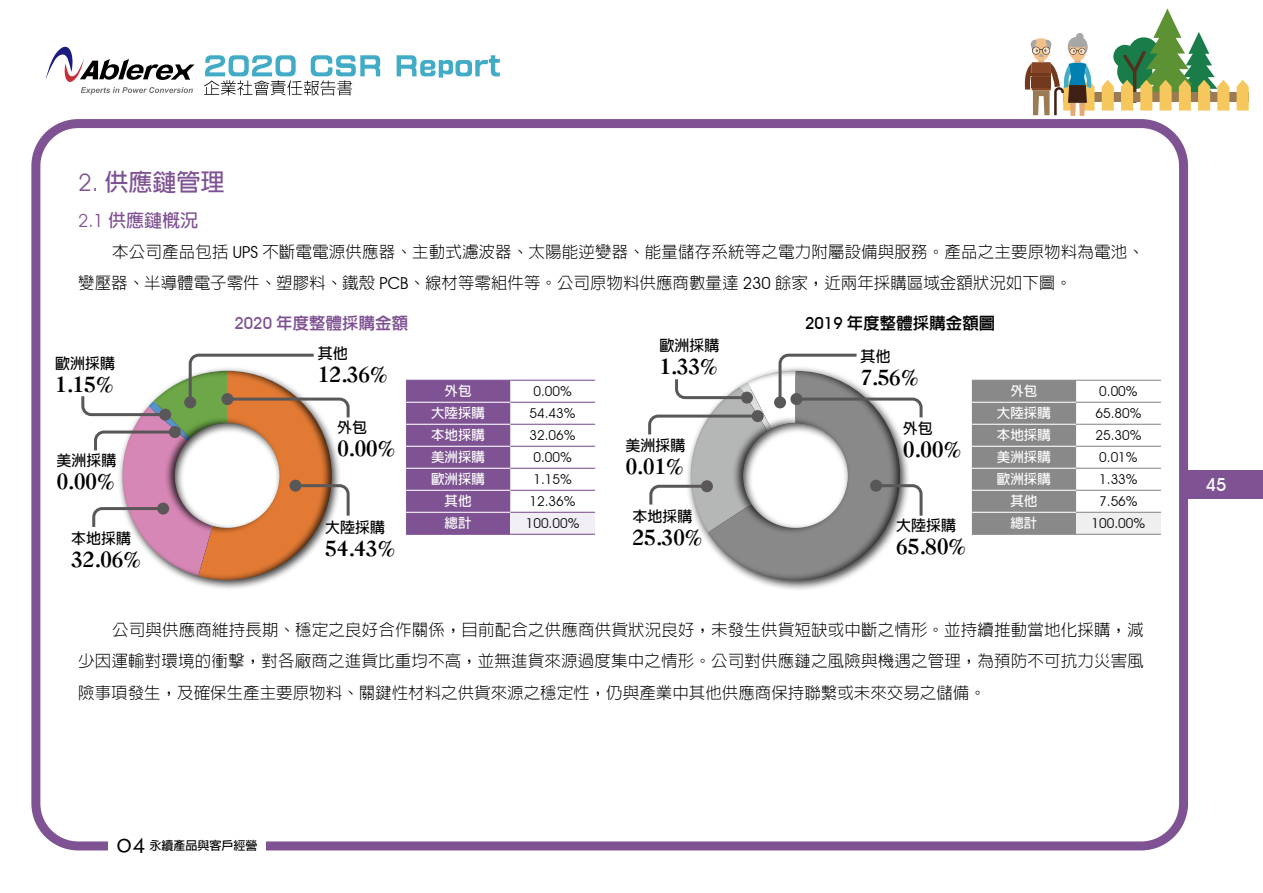
<style>
.page{position:relative;width:1263px;height:893px;background:#fff}
.page>*{position:absolute;margin:0;border:0;box-sizing:border-box;transform-origin:0 0}
.t1{font:700 24px "AR Hei B5";color:#7e5293}
.t2{font:700 21px "Caslon";color:#000}
.t3{font:700 18px "AR Hei B5";color:#7e5293}
.t4{font:500 18px "Avant Garde IT Cby BT";color:#fff}
.t5{font:300 16.5px/31.5px "AR Hei B5";color:#000}
.t6{font:16.5px "AR Hei B5 Std EB";color:#000}
.t7{font:16.5px "AR Hei B5 Std EB";color:#7e5293}
.t8{font:700 15px "AR Hei B5";color:#000}
.t9{font:13.5px "Avant Garde IT Cby BT";color:#000}
.t10{font:700 13.5px "AR Hei B5";color:#fff}
.t11{font:700 12px "AR Hei B5";color:#000}
.s1{font-family:"Avant Garde IT Cby BT";font-weight:400}
.s2{font-family:"Avant Garde IT Cby BT";font-weight:500}
.s3{font-family:"Lithos Pro";font-weight:400;font-size:21px}
</style>
<div class="page">
<div style="left:31px;top:119px;width:1157px;height:731px;border:9px solid #7e5293;border-radius:43px"></div>
<div style="left:1183px;top:470px;width:80px;height:28px;background:#7e5293"></div>
<div style="left:108px;top:835px;width:158px;height:21px;background:#fff"></div>
<div style="left:117px;top:366px;width:225px;height:225px;background:#000;opacity:.75"></div>
<svg style="left:81px;top:353px;width:269px;height:227px"></svg>
<div style="left:184px;top:396px;width:12px;height:12px;background:#595757;border-radius:50%"></div>
<div style="left:406px;top:381px;width:104px;height:153px;background:#7e5293"></div>
<div style="left:510px;top:512px;width:85px;height:22px;background:#f1eef5"></div>
<hr style="left:406px;top:380px;width:104px;height:1px;background:#7e5293">
<hr style="left:510px;top:380px;width:85px;height:1px;background:#7e5293">
<hr style="left:510px;top:402px;width:85px;height:1px;background:#7e5293">
<hr style="left:510px;top:424px;width:85px;height:1px;background:#7e5293">
<hr style="left:510px;top:446px;width:85px;height:1px;background:#7e5293">
<hr style="left:510px;top:468px;width:85px;height:1px;background:#7e5293">
<hr style="left:510px;top:490px;width:85px;height:1px;background:#7e5293">
<hr style="left:510px;top:512px;width:85px;height:1px;background:#7e5293">
<hr style="left:406px;top:534px;width:104px;height:1px;background:#7e5293">
<hr style="left:510px;top:534px;width:85px;height:1px;background:#7e5293">
<hr style="left:406px;top:402px;width:104px;height:1px;background:#fff">
<hr style="left:406px;top:424px;width:104px;height:1px;background:#fff">
<hr style="left:406px;top:446px;width:104px;height:1px;background:#fff">
<hr style="left:406px;top:468px;width:104px;height:1px;background:#fff">
<hr style="left:406px;top:490px;width:104px;height:1px;background:#fff">
<hr style="left:406px;top:512px;width:104px;height:1px;background:#fff">
<div style="left:972px;top:381px;width:104px;height:153px;background:#898989"></div>
<div style="left:1076px;top:512px;width:85px;height:22px;background:#efefef"></div>
<hr style="left:972px;top:402px;width:104px;height:1px;background:#fff">
<hr style="left:972px;top:424px;width:104px;height:1px;background:#fff">
<hr style="left:972px;top:446px;width:104px;height:1px;background:#fff">
<hr style="left:972px;top:468px;width:104px;height:1px;background:#fff">
<hr style="left:972px;top:490px;width:104px;height:1px;background:#fff">
<hr style="left:972px;top:512px;width:104px;height:1px;background:#fff">
<hr style="left:972px;top:380px;width:104px;height:1px;background:#898989">
<hr style="left:972px;top:534px;width:104px;height:1px;background:#898989">
<hr style="left:1076px;top:380px;width:85px;height:1px;background:#898989">
<hr style="left:1076px;top:402px;width:85px;height:1px;background:#898989">
<hr style="left:1076px;top:424px;width:85px;height:1px;background:#898989">
<hr style="left:1076px;top:446px;width:85px;height:1px;background:#898989">
<hr style="left:1076px;top:468px;width:85px;height:1px;background:#898989">
<hr style="left:1076px;top:490px;width:85px;height:1px;background:#898989">
<hr style="left:1076px;top:512px;width:85px;height:1px;background:#898989">
<hr style="left:1076px;top:534px;width:85px;height:1px;background:#898989">
<div style="left:685px;top:365px;width:226px;height:226px;background:#000;opacity:.75"></div>
<svg style="left:648px;top:353px;width:275px;height:227px"></svg>
<div style="left:774px;top:396px;width:12px;height:12px;background:#595757;border-radius:50%"></div>
<svg style="left:46px;top:46px;width:149px;height:49px"></svg>
<svg style="left:204px;top:55px;width:176px;height:41px"></svg>
<svg style="left:397px;top:55px;width:103px;height:23px"></svg>
<svg style="left:1094px;top:93px;width:142px;height:9px"></svg>
<svg style="left:1102px;top:9px;width:127px;height:102px"></svg>
<svg style="left:1236px;top:80px;width:13px;height:31px"></svg>
<svg style="left:1024px;top:33px;width:70px;height:83px"></svg>
<h1 class="t1" style="left:78px;top:170px;width:148px"><span class="s1">2.</span> 供應鏈管理</h1>
<p class="t3" style="left:78px;top:212px;width:121px"><span class="s1">2.1</span> 供應鏈概況</p>
<p class="t5" style="left:78px;top:236px;width:1067px;text-indent:34px">本公司產品包括 <span class="s1">UPS</span> 不斷電電源供應器、主動式濾波器、太陽能逆變器、能量儲存系統等之電力附屬設備與服務。產品之主要原物料為電池、變壓器、半導體電子零件、塑膠料、鐵殼 <span class="s1">PCB</span>、線材等零組件等。公司原物料供應商數量達 <span class="s1">230</span> 餘家，近兩年採購區域金額狀況如下圖。</p>
<p class="t8" style="left:55px;top:356px;width:62px">歐洲採購</p>
<p class="t2" style="left:55px;top:372px;width:61px">1.15%</p>
<p class="t8" style="left:56px;top:453px;width:61px">美洲採購</p>
<p class="t2" style="left:56px;top:468px;width:61px">0.00%</p>
<p class="t8" style="left:71px;top:531px;width:61px">本地採購</p>
<p class="t2" style="left:71px;top:547px;width:72px">32.06%</p>
<p class="t7" style="left:234px;top:315px;width:175px"><span class="s2">2020</span> 年度整體採購金額</p>
<p class="t6" style="left:805px;top:315px;width:192px"><span class="s2">2019</span> 年度整體採購金額圖</p>
<p class="t8" style="left:318px;top:346px;width:31px">其他</p>
<p class="t2" style="left:318px;top:362px;width:72px">12.36%</p>
<p class="t8" style="left:337px;top:420px;width:31px">外包</p>
<p class="t2" style="left:337px;top:436px;width:61px">0.00%</p>
<p class="t8" style="left:325px;top:520px;width:62px">大陸採購</p>
<p class="t2" style="left:325px;top:535px;width:72px">54.43%</p>
<p class="t10" style="left:445px;top:384px;width:28px">外包</p>
<p class="t9" style="left:533px;top:383px;width:40px">0.00%</p>
<p class="t10" style="left:431px;top:406px;width:55px">大陸採購</p>
<p class="t9" style="left:530px;top:405px;width:48px">54.43%</p>
<p class="t10" style="left:431px;top:428px;width:55px">本地採購</p>
<p class="t9" style="left:530px;top:427px;width:48px">32.06%</p>
<p class="t10" style="left:431px;top:450px;width:55px">美洲採購</p>
<p class="t9" style="left:533px;top:449px;width:40px">0.00%</p>
<p class="t10" style="left:431px;top:472px;width:55px">歐洲採購</p>
<p class="t9" style="left:533px;top:471px;width:40px">1.15%</p>
<p class="t10" style="left:445px;top:494px;width:28px">其他</p>
<p class="t9" style="left:530px;top:493px;width:48px">12.36%</p>
<p class="t10" style="left:445px;top:516px;width:28px">總計</p>
<p class="t9" style="left:526px;top:515px;width:55px">100.00%</p>
<p class="t8" style="left:659px;top:338px;width:61px">歐洲採購</p>
<p class="t2" style="left:659px;top:353px;width:61px">1.33%</p>
<p class="t8" style="left:860px;top:348px;width:31px">其他</p>
<p class="t2" style="left:860px;top:364px;width:61px">7.56%</p>
<p class="t10" style="left:1010px;top:384px;width:28px">外包</p>
<p class="t9" style="left:1099px;top:383px;width:40px">0.00%</p>
<p class="t10" style="left:997px;top:406px;width:55px">大陸採購</p>
<p class="t9" style="left:1095px;top:405px;width:48px">65.80%</p>
<p class="t10" style="left:997px;top:428px;width:55px">本地採購</p>
<p class="t9" style="left:1095px;top:427px;width:48px">25.30%</p>
<p class="t10" style="left:997px;top:450px;width:55px">美洲採購</p>
<p class="t9" style="left:1099px;top:449px;width:40px">0.01%</p>
<p class="t10" style="left:997px;top:472px;width:55px">歐洲採購</p>
<p class="t9" style="left:1099px;top:471px;width:40px">1.33%</p>
<p class="t10" style="left:1010px;top:494px;width:28px">其他</p>
<p class="t9" style="left:1099px;top:493px;width:40px">7.56%</p>
<p class="t8" style="left:903px;top:421px;width:31px">外包</p>
<p class="t2" style="left:903px;top:436px;width:61px">0.00%</p>
<p class="t8" style="left:625px;top:438px;width:61px">美洲採購</p>
<p class="t2" style="left:625px;top:453px;width:61px">0.01%</p>
<p class="t8" style="left:632px;top:509px;width:61px">本地採購</p>
<p class="t10" style="left:1010px;top:516px;width:28px">總計</p>
<p class="t9" style="left:1091px;top:515px;width:55px">100.00%</p>
<p class="t2" style="left:632px;top:525px;width:72px">25.30%</p>
<p class="t8" style="left:896px;top:517px;width:61px">大陸採購</p>
<p class="t2" style="left:896px;top:533px;width:72px">65.80%</p>
<p class="t5" style="left:78px;top:614px;width:1067px;text-align:justify;text-indent:34px">公司與供應商維持長期、穩定之良好合作關係，目前配合之供應商供貨狀況良好，未發生供貨短缺或中斷之情形。並持續推動當地化採購，減少因運輸對環境的衝擊，對各廠商之進貨比重均不高，並無進貨來源過度集中之情形。公司對供應鏈之風險與機遇之管理，為預防不可抗力災害風險事項發生，及確保生產主要原物料、關鍵性材料之供貨來源之穩定性，仍與產業中其他供應商保持聯繫或未來交易之儲備。</p>
<p class="t11" style="left:117px;top:840px;width:142px"><span class="s3">04</span> 永續產品與客戶經營</p>
<p class="t4" style="left:1206px;top:474px;width:22px">45</p>
</div>
